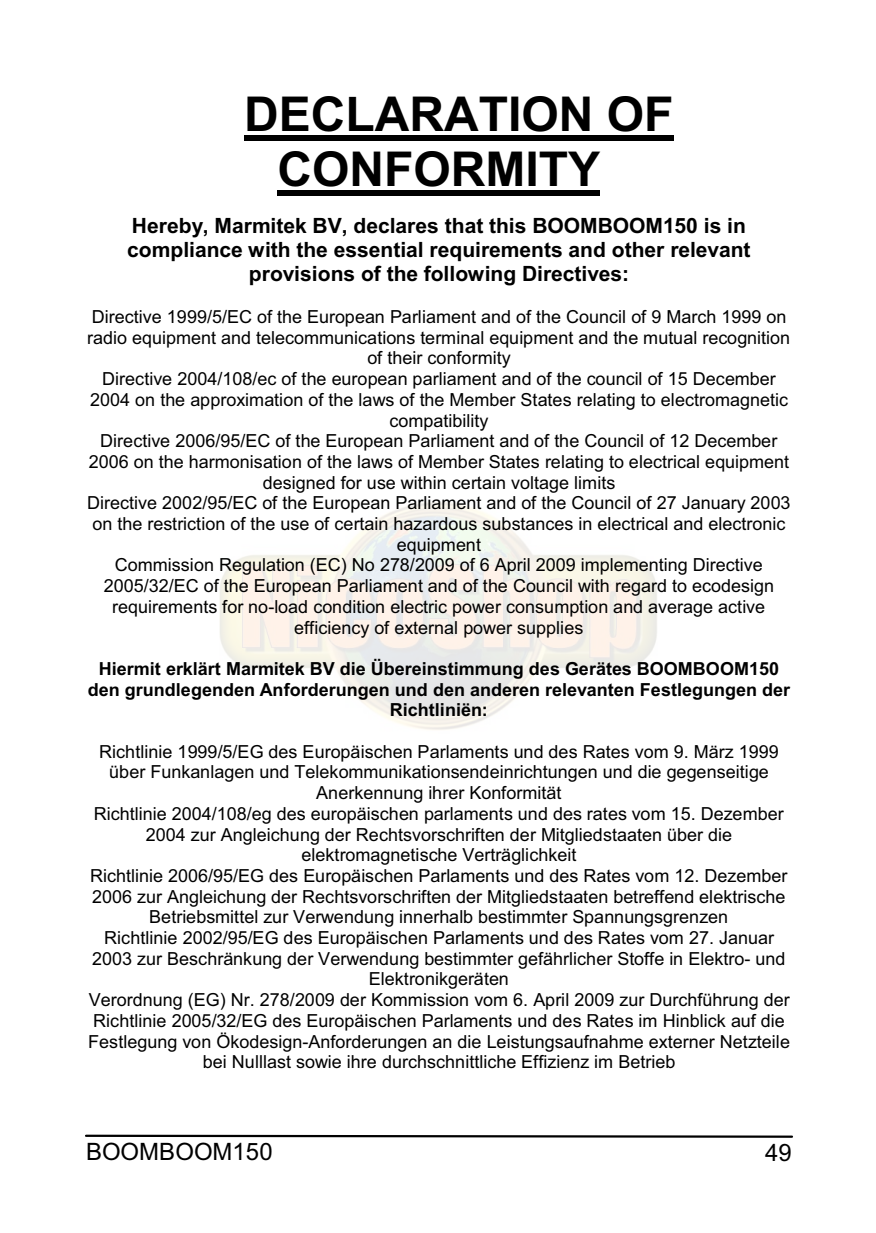
<style>
.page{position:relative;width:876px;height:1233px;background:#fff}
.page>*{position:absolute;margin:0;border:0;box-sizing:border-box;transform-origin:0 0}
.t1{font:700 48px/55.2px "Arial";color:#000;text-align:center}
.t2{font:24px "Arial";color:#000}
.t3{font:700 21px/24px "Arial";color:#000;text-align:center}
.t4{font:18px/20.7px "Arial";color:#000;text-align:center}
.t5{font:700 18px/20.7px "Arial";color:#000;text-align:center}
.s1{color:#fff}
</style>
<div class="page">
<svg style="left:85px;top:1134px;width:708px;height:4px"></svg>
<div style="left:244px;top:136px;width:430px;height:5px;background:#000"></div>
<div style="left:278px;top:191px;width:322px;height:5px;background:#000"></div>
<h1 class="t1" style="left:204px;top:91px;width:471px"><span class="s1">0</span> DECLARATION OF<br>CONFORMITY</h1>
<p class="t3" style="left:127px;top:216px;width:625px">Hereby, Marmitek BV, declares that this BOOMBOOM150 is in compliance with the essential requirements and other relevant provisions of the following Directives:</p>
<p class="t4" style="left:87px;top:308px;width:705px">Directive 1999/5/EC of the European Parliament and of the Council of 9 March 1999 on radio equipment and telecommunications terminal equipment and the mutual recognition of their conformity<br>Directive 2004/108/ec of the european parliament and of the council of 15 December 2004 on the approximation of the laws of the Member States relating to electromagnetic compatibility<br>Directive 2006/95/EC of the European Parliament and of the Council of 12 December 2006 on the harmonisation of the laws of Member States relating to electrical equipment designed for use within certain voltage limits<br>Directive 2002/95/EC of the European Parliament and of the Council of 27 January 2003 on the restriction of the use of certain hazardous substances in electrical and electronic equipment<br>Commission Regulation (EC) No 278/2009 of 6 April 2009 implementing Directive 2005/32/EC of the European Parliament and of the Council with regard to ecodesign requirements for no-load condition electric power consumption and average active efficiency of external power supplies</p>
<p class="t5" style="left:88px;top:660px;width:704px">Hiermit erklärt Marmitek BV die Übereinstimmung des Gerätes BOOMBOOM150 den grundlegenden Anforderungen und den anderen relevanten Festlegungen der<br>Richtliniën:</p>
<p class="t4" style="left:88px;top:743px;width:703px">Richtlinie 1999/5/EG des Europäischen Parlaments und des Rates vom 9. März 1999 über Funkanlagen und Telekommunikationsendeinrichtungen und die gegenseitige Anerkennung ihrer Konformität<br>Richtlinie 2004/108/eg des europäischen parlaments und des rates vom 15. Dezember 2004 zur Angleichung der Rechtsvorschriften der Mitgliedstaaten über die elektromagnetische Verträglichkeit<br>Richtlinie 2006/95/EG des Europäischen Parlaments und des Rates vom 12. Dezember 2006 zur Angleichung der Rechtsvorschriften der Mitgliedstaaten betreffend elektrische Betriebsmittel zur Verwendung innerhalb bestimmter Spannungsgrenzen<br>Richtlinie 2002/95/EG des Europäischen Parlaments und des Rates vom 27. Januar 2003 zur Beschränkung der Verwendung bestimmter gefährlicher Stoffe in Elektro- und Elektronikgeräten<br>Verordnung (EG) Nr. 278/2009 der Kommission vom 6. April 2009 zur Durchführung der Richtlinie 2005/32/EG des Europäischen Parlaments und des Rates im Hinblick auf die Festlegung von Ökodesign-Anforderungen an die Leistungsaufnahme externer Netzteile bei Nulllast sowie ihre durchschnittliche Effizienz im Betrieb</p>
<h2 class="t2" style="left:86px;top:1143px;width:188px">BOOMBOOM150</h2>
<h2 class="t2" style="left:765px;top:1143px;width:28px">49</h2>
</div>
